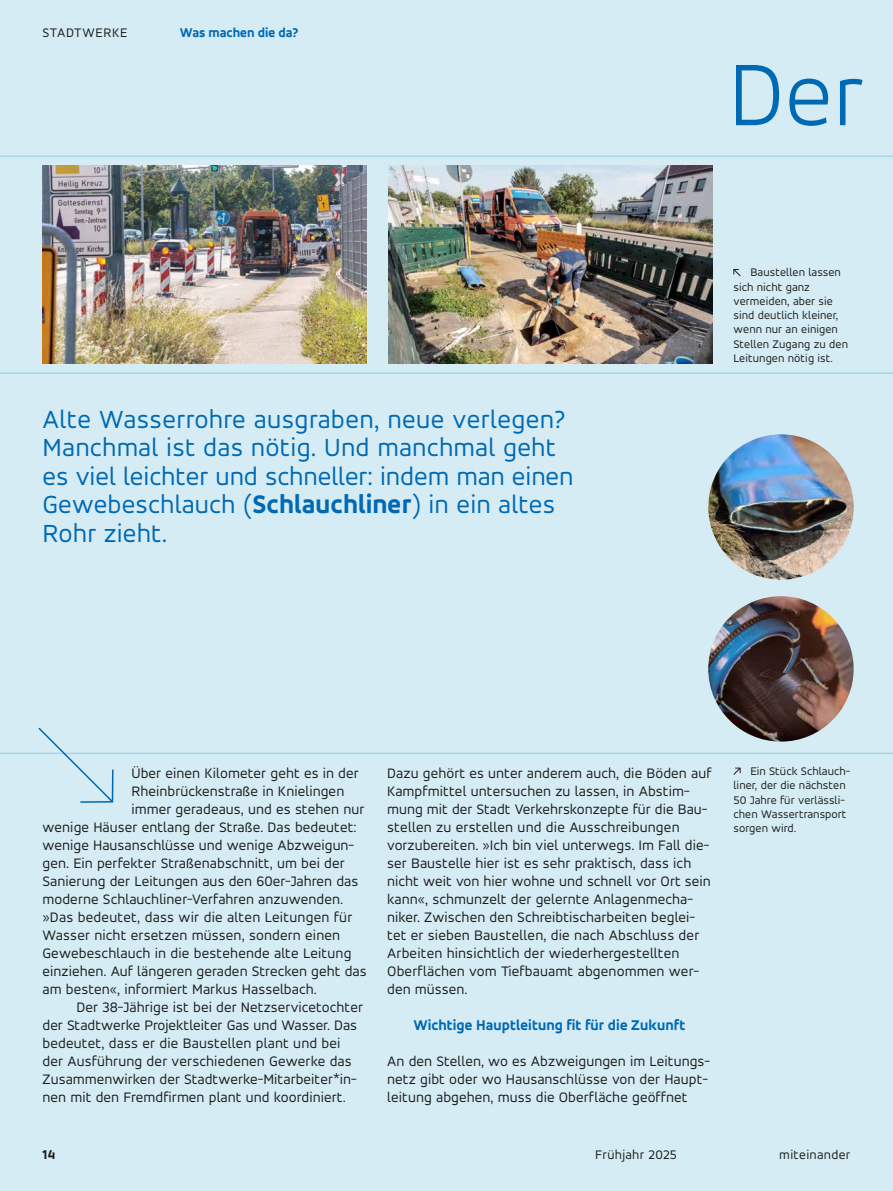
<style>
.page{position:relative;width:893px;height:1191px;background:#d5ecf4}
.page>*{position:absolute;margin:0;border:0;box-sizing:border-box;transform-origin:0 0}
.t1{font:300 96px "Accord Alternate";color:#0069b4}
.t2{font:27px/28.5px "Accord Alternate";letter-spacing:.005em;color:#0069b4}
.t3{font:15px/18px "Accord Alternate";letter-spacing:.005em;color:#1d1d1b}
.t4{font:700 expanded 15px "Accord Alternate";letter-spacing:.005em;color:#0069b4}
.t5{font:13.5px "Accord Alternate";letter-spacing:.025em;color:#1d1d1b}
.t6{font:700 expanded 13.5px "Accord Alternate";color:#0069b4}
.t7{font:13.5px "Accord Alternate";letter-spacing:.05em;color:#1d1d1b}
.t8{font:700 expanded 13.5px "Accord Alternate";color:#1d1d1b}
.t9{font:12px/14.2px "Accord Alternate";letter-spacing:.005em;color:#1d1d1b}
.s1{font-weight:700;font-stretch:expanded}
</style>
<div class="page">
<hr style="left:0;top:156px;width:893px;height:1px;background:#a3d8e7">
<hr style="left:0;top:372px;width:893px;height:2px;background:#a3d8e7">
<hr style="left:0;top:752px;width:893px;height:2px;background:#a3d8e7">
<img style="left:43px;top:165px;width:324px;height:198px">
<img style="left:388px;top:165px;width:324px;height:198px">
<img style="left:708px;top:434px;width:146px;height:146px;border-radius:73px">
<img style="left:708px;top:596px;width:146px;height:145px;border-radius:73px">
<svg style="left:733px;top:767px;width:8px;height:8px"></svg>
<svg style="left:733px;top:269px;width:8px;height:8px"></svg>
<svg style="left:37px;top:727px;width:77px;height:76px"></svg>
<p class="t7" style="left:43px;top:25px;width:87px">STADTWERKE</p>
<p class="t6" style="left:180px;top:24px;width:120px">Was machen die da?</p>
<h2 class="t2" style="left:43px;top:404px;width:532px">Alte Wasserrohre ausgraben, neue verlegen?<br>Manchmal ist das nötig. Und manchmal geht es viel leichter und schneller: indem man einen Gewebeschlauch (<span class="s1">Schlauchliner</span>) in ein altes Rohr zieht.</h2>
<h1 class="t1" style="left:728px;top:37px;width:137px">Der</h1>
<p class="t9" style="left:733px;top:265px;width:116px;text-indent:17px">Baustellen lassen sich nicht ganz vermeiden, aber sie sind deutlich kleiner, wenn nur an einigen<br>Stellen Zugang zu den<br>Leitungen nötig ist.</p>
<p class="t3" style="left:131px;top:763px;width:229px">Über einen Kilometer geht es in der</p>
<p class="t3" style="left:131px;top:781px;width:214px">Rheinbrückenstraße in Knielingen</p>
<p class="t3" style="left:131px;top:799px;width:234px">immer geradeaus, und es stehen nur</p>
<p class="t3" style="left:43px;top:817px;width:316px">wenige Häuser entlang der Straße. Das bedeutet:</p>
<p class="t3" style="left:43px;top:835px;width:313px">wenige Hausanschlüsse und wenige Abzweigun-</p>
<p class="t3" style="left:43px;top:853px;width:304px">gen. Ein perfekter Straßenabschnitt, um bei der</p>
<p class="t3" style="left:43px;top:871px;width:317px">Sanierung der Leitungen aus den 60er-Jahren das</p>
<p class="t3" style="left:43px;top:889px;width:302px">moderne Schlauchliner-Verfahren anzuwenden.</p>
<p class="t3" style="left:43px;top:907px;width:311px">»Das bedeutet, dass wir die alten Leitungen für</p>
<p class="t3" style="left:43px;top:925px;width:299px">Wasser nicht ersetzen müssen, sondern einen</p>
<p class="t3" style="left:43px;top:943px;width:310px">Gewebeschlauch in die bestehende alte Leitung</p>
<p class="t3" style="left:43px;top:961px;width:326px">einziehen. Auf längeren geraden Strecken geht das</p>
<p class="t3" style="left:43px;top:979px;width:276px">am besten«, informiert Markus Hasselbach.</p>
<p class="t3" style="left:77px;top:997px;width:288px">Der 38-Jährige ist bei der Netzservicetochter</p>
<p class="t3" style="left:43px;top:1015px;width:316px">der Stadtwerke Projektleiter Gas und Wasser. Das</p>
<p class="t3" style="left:43px;top:1033px;width:299px">bedeutet, dass er die Baustellen plant und bei</p>
<p class="t3" style="left:43px;top:1051px;width:311px">der Ausführung der verschiedenen Gewerke das</p>
<p class="t3" style="left:43px;top:1069px;width:316px">Zusammenwirken der Stadtwerke-Mitarbeiter*in-</p>
<p class="t3" style="left:43px;top:1087px;width:305px">nen mit den Fremdfirmen plant und koordiniert.</p>
<p class="t3" style="left:387px;top:763px;width:326px">Dazu gehört es unter anderem auch, die Böden auf Kampfmittel untersuchen zu lassen, in Abstim&shy;mung mit der Stadt Verkehrskonzepte für die Bau&shy;stellen zu erstellen und die Ausschreibungen vorzubereiten. »Ich bin viel unterwegs. Im Fall die&shy;ser Baustelle hier ist es sehr praktisch, dass ich nicht weit von hier wohne und schnell vor Ort sein kann«, schmunzelt der gelernte Anlagenmecha&shy;niker. Zwischen den Schreibtischarbeiten beglei&shy;tet er sieben Baustellen, die nach Abschluss der Arbeiten hinsichtlich der wiederhergestellten Oberflächen vom Tiefbauamt abgenommen wer&shy;den müssen.</p>
<p class="t4" style="left:413px;top:1015px;width:273px">Wichtige Hauptleitung fit für die Zukunft</p>
<p class="t3" style="left:387px;top:1051px;width:325px">An den Stellen, wo es Abzweigungen im Leitungs&shy;netz gibt oder wo Hausanschlüsse von der Haupt&shy;leitung abgehen, muss die Oberfläche geöffnet</p>
<p class="t9" style="left:733px;top:764px;width:118px;text-indent:17px">Ein Stück Schlauch&shy;liner, der die nächsten<br>50 Jahre für verlässli&shy;chen Wassertransport sorgen wird.</p>
<p class="t8" style="left:43px;top:1146px;width:14px">14</p>
<p class="t5" style="left:595px;top:1147px;width:83px">Frühjahr 2025</p>
<p class="t5" style="left:779px;top:1147px;width:73px">miteinander</p>
</div>
